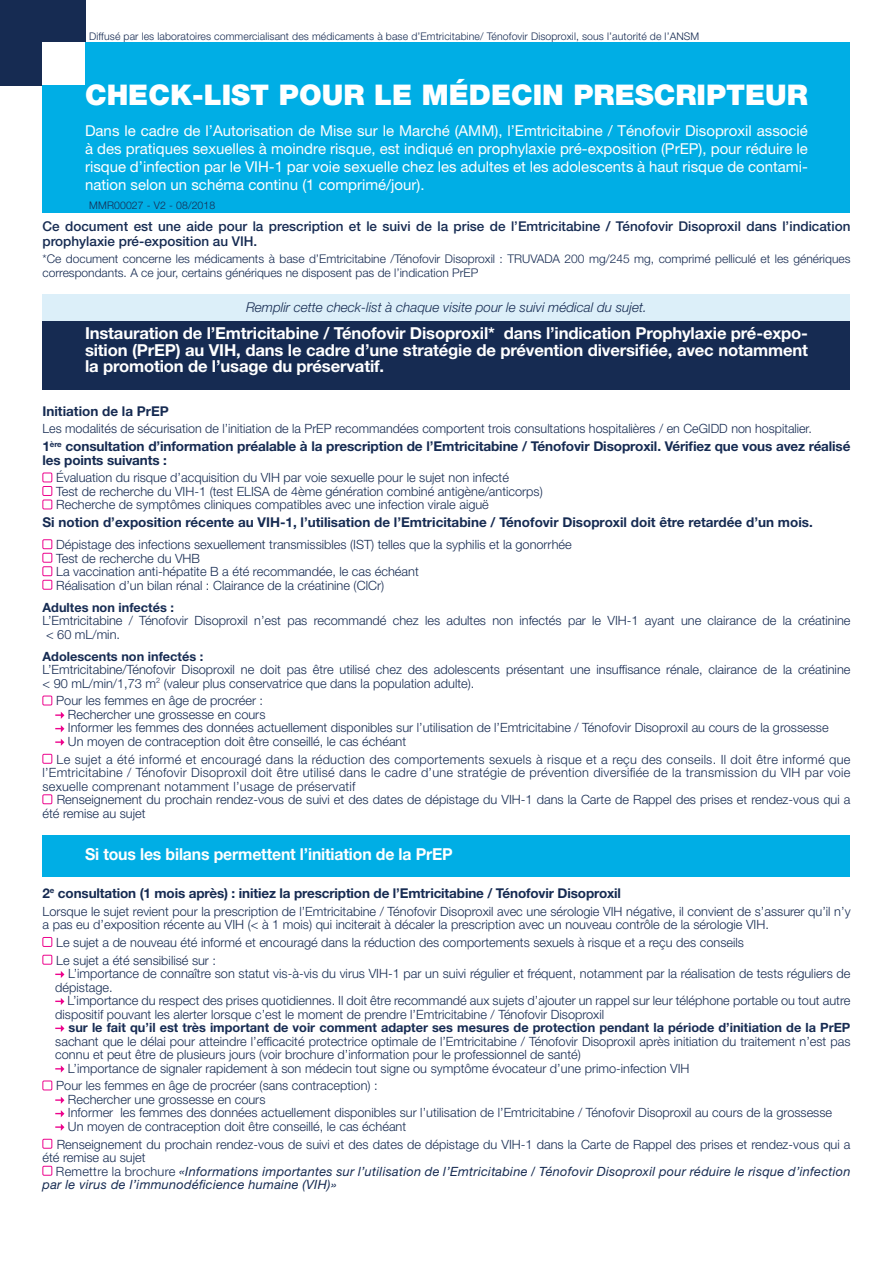
<style>
.page{position:relative;width:893px;height:1263px;background:#fff}
.page>*{position:absolute;margin:0;border:0;box-sizing:border-box;transform-origin:0 0}
.t1{font:900 28.5px "Helvetica Neue LT Pro";color:#fff}
.t2{font:700 16.5px/16.5px "Helvetica Neue LT Pro";letter-spacing:-.01em;color:#fff;text-align:justify}
.t3{font:700 16.5px "Helvetica Neue LT Pro";letter-spacing:-.01em;color:#fff;scale:.96 1}
.t4{font:15px/18px "Helvetica Neue LT Pro";color:#fff;text-align:justify}
.t5{font:700 13.5px/13.5px "Helvetica Neue LT Pro";letter-spacing:-.01em;color:#162b52}
.t6{font:500 13.5px/15px "Helvetica Neue LT Pro";color:#162b52}
.t7{font:italic 300 13.5px "Helvetica Neue LT Pro";color:#162b52}
.t8{font:300 12.75px/13.5px "Helvetica Neue LT Pro";color:#162b52}
.t9{font:italic 12.75px/13.5px "Helvetica Neue LT Pro";letter-spacing:.02em;color:#162b52}
.t10{font:700 12.75px "Helvetica Neue LT Pro";color:#162b52}
.t11{font:300 12px/14.4px "Helvetica Neue LT Pro";color:#162b52}
.t12{font:300 10.5px "Helvetica Neue LT Pro";letter-spacing:.01em;color:#162b52}
.s1{font-weight:300;font-style:normal}
</style>
<div class="page">
<div style="left:43px;top:473px;width:9px;height:9px;border:1px solid #ed028c"></div>
<div style="left:43px;top:486px;width:9px;height:10px;border:1px solid #ed028c"></div>
<div style="left:43px;top:500px;width:9px;height:9px;border:1px solid #ed028c"></div>
<div style="left:43px;top:539px;width:9px;height:10px;border:1px solid #ed028c"></div>
<div style="left:43px;top:553px;width:9px;height:10px;border:1px solid #ed028c"></div>
<div style="left:43px;top:566px;width:9px;height:10px;border:1px solid #ed028c"></div>
<div style="left:43px;top:580px;width:9px;height:10px;border:1px solid #ed028c"></div>
<div style="left:43px;top:696px;width:9px;height:9px;border:1px solid #ed028c"></div>
<svg style="left:55px;top:712px;width:9px;height:7px"></svg>
<svg style="left:55px;top:725px;width:9px;height:7px"></svg>
<svg style="left:55px;top:739px;width:9px;height:7px"></svg>
<div style="left:43px;top:754px;width:9px;height:10px;border:1px solid #ed028c"></div>
<div style="left:43px;top:794px;width:9px;height:10px;border:1px solid #ed028c"></div>
<div style="left:0;top:0;width:85px;height:85px;background:#162b52"></div>
<div style="left:43px;top:319px;width:807px;height:70px;background:#162b52"></div>
<div style="left:43px;top:835px;width:807px;height:42px;background:#00aee5"></div>
<div style="left:43px;top:43px;width:807px;height:170px;background:#00aee5"></div>
<div style="left:43px;top:43px;width:42px;height:42px;background:#fff"></div>
<div style="left:43px;top:294px;width:807px;height:27px;background:#dceff9"></div>
<div style="left:43px;top:937px;width:9px;height:10px;border:1px solid #ed028c"></div>
<div style="left:43px;top:955px;width:9px;height:9px;border:1px solid #ed028c"></div>
<svg style="left:55px;top:971px;width:9px;height:7px"></svg>
<svg style="left:55px;top:998px;width:9px;height:7px"></svg>
<svg style="left:55px;top:1025px;width:9px;height:7px"></svg>
<svg style="left:55px;top:1065px;width:9px;height:7px"></svg>
<div style="left:43px;top:1081px;width:9px;height:9px;border:1px solid #ed028c"></div>
<svg style="left:55px;top:1096px;width:9px;height:8px"></svg>
<svg style="left:55px;top:1110px;width:9px;height:7px"></svg>
<svg style="left:55px;top:1123px;width:9px;height:8px"></svg>
<div style="left:43px;top:1139px;width:9px;height:9px;border:1px solid #ed028c"></div>
<div style="left:43px;top:1166px;width:9px;height:9px;border:1px solid #ed028c"></div>
<p class="t12" style="left:89px;top:30px;width:612px">Diffusé par les laboratoires commercialisant des médicaments à base d’Emtricitabine/ Ténofovir Disoproxil, sous l’autorité de l’ANSM</p>
<h1 class="t1" style="left:85px;top:78px;width:724px">CHECK-LIST POUR LE MÉDECIN PRESCRIPTEUR</h1>
<p class="t4" style="left:85px;top:121px;width:724px">Dans le cadre de l’Autorisation de Mise sur le Marché (AMM), l’Emtricitabine / Ténofovir Disoproxil associé à des pratiques sexuelles à moindre risque, est indiqué en prophylaxie pré-exposition (PrEP), pour réduire le risque d’infection par le VIH-1 par voie sexuelle chez les adultes et les adolescents à haut risque de contami&shy;nation selon un schéma continu (1 comprimé/jour).</p>
<p class="t12" style="left:89px;top:199px;width:128px">MMR00027 - V2 - 08/2018</p>
<p class="t6" style="left:43px;top:218px;width:809px">Ce document est une aide pour la prescription et le suivi de la prise de l’Emtricitabine / Ténofovir Disoproxil dans l’indication prophylaxie pré-exposition au VIH.</p>
<p class="t11" style="left:43px;top:251px;width:809px">*Ce document concerne les médicaments à base d’Emtricitabine /Ténofovir Disoproxil : TRUVADA 200 mg/245 mg, comprimé pelliculé et les génériques correspondants. A ce jour, certains génériques ne disposent pas de l’indication PrEP</p>
<p class="t7" style="left:246px;top:300px;width:402px">Remplir cette check-list à chaque visite pour le suivi médical du sujet.</p>
<p class="t2" style="left:85px;top:325px;width:724px">Instauration de l’Emtricitabine / Ténofovir Disoproxil* dans l’indication Prophylaxie pré-expo&shy;sition (PrEP) au VIH, dans le cadre d’une stratégie de prévention diversifiée, avec notamment la promotion de l’usage du préservatif.</p>
<p class="t5" style="left:43px;top:404px;width:128px">Initiation de la PrEP</p>
<p class="t8" style="left:43px;top:422px;width:771px">Les modalités de sécurisation de l’initiation de la PrEP recommandées comportent trois consultations hospitalières / en CeGIDD non hospitalier.</p>
<p class="t5" style="left:43px;top:439px;width:809px">1<sup>ère</sup> consultation d’information préalable à la prescription de l’Emtricitabine / Ténofovir Disoproxil. Vérifiez que vous avez réalisé les points suivants :</p>
<p class="t8" style="left:56px;top:471px;width:488px">Évaluation du risque d’acquisition du VIH par voie sexuelle pour le sujet non infecté<br>Test de recherche du VIH-1 (test ELISA de 4ème génération combiné antigène/anticorps)<br>Recherche de symptômes cliniques compatibles avec une infection virale aiguë</p>
<p class="t5" style="left:43px;top:515px;width:772px">Si notion d’exposition récente au VIH-1, l’utilisation de l’Emtricitabine / Ténofovir Disoproxil doit être retardée d’un mois.</p>
<p class="t8" style="left:56px;top:537px;width:517px">Dépistage des infections sexuellement transmissibles (IST) telles que la syphilis et la gonorrhée Test de recherche du VHB<br>La vaccination anti-hépatite B a été recommandée, le cas échéant<br>Réalisation d’un bilan rénal : Clairance de la créatinine (ClCr)</p>
<p class="t10" style="left:43px;top:599px;width:133px">Adultes non infectés :</p>
<p class="t8" style="left:43px;top:613px;width:809px">L’Emtricitabine / Ténofovir Disoproxil n’est pas recommandé chez les adultes non infectés par le VIH-1 ayant une clairance de la créatinine &lt; 60 mL/min.</p>
<p class="t10" style="left:43px;top:648px;width:162px">Adolescents non infectés :</p>
<p class="t8" style="left:43px;top:662px;width:809px">L’Emtricitabine/Ténofovir Disoproxil ne doit pas être utilisé chez des adolescents présentant une insuffisance rénale, clairance de la créatinine &lt; 90 mL/min/1,73 m<sup>2</sup> (valeur plus conservatrice que dans la population adulte).</p>
<p class="t8" style="left:68px;top:694px;width:762px;text-indent:-12px">Pour les femmes en âge de procréer :<br>Rechercher une grossesse en cours<br>Informer les femmes des données actuellement disponibles sur l’utilisation de l’Emtricitabine / Ténofovir Disoproxil au cours de la grossesse Un moyen de contraception doit être conseillé, le cas échéant</p>
<p class="t8" style="left:43px;top:752px;width:809px;text-align:justify;text-indent:14px">Le sujet a été informé et encouragé dans la réduction des comportements sexuels à risque et a reçu des conseils. Il doit être informé que l’Emtricitabine / Ténofovir Disoproxil doit être utilisé dans le cadre d’une stratégie de prévention diversifiée de la transmission du VIH par voie sexuelle comprenant notamment l’usage de préservatif</p>
<p class="t8" style="left:43px;top:792px;width:810px;text-indent:14px">Renseignement du prochain rendez-vous de suivi et des dates de dépistage du VIH-1 dans la Carte de Rappel des prises et rendez-vous qui a été remise au sujet</p>
<p class="t3" style="left:85px;top:844px;width:384px">Si tous les bilans permettent l’initiation de la PrEP</p>
<p class="t5" style="left:43px;top:886px;width:580px">2<sup>e</sup> consultation (1 mois après) : initiez la prescription de l’Emtricitabine / Ténofovir Disoproxil</p>
<p class="t8" style="left:43px;top:904px;width:809px">Lorsque le sujet revient pour la prescription de l’Emtricitabine / Ténofovir Disoproxil avec une sérologie VIH négative, il convient de s’assurer qu’il n’y a pas eu d’exposition récente au VIH (&lt; à 1 mois) qui inciterait à décaler la prescription avec un nouveau contrôle de la sérologie VIH.</p>
<p class="t8" style="left:56px;top:933px;width:689px;line-height:17.7px">Le sujet a de nouveau été informé et encouragé dans la réduction des comportements sexuels à risque et a reçu des conseils<br>Le sujet a été sensibilisé sur :</p>
<p class="t8" style="left:55px;top:966px;width:797px;text-indent:13px">L’importance de connaître son statut vis-à-vis du virus VIH-1 par un suivi régulier et fréquent, notamment par la réalisation de tests réguliers de dépistage.</p>
<p class="t8" style="left:55px;top:993px;width:797px;text-indent:12px">L’importance du respect des prises quotidiennes. Il doit être recommandé aux sujets d’ajouter un rappel sur leur téléphone portable ou tout autre dispositif pouvant les alerter lorsque c’est le moment de prendre l’Emtricitabine / Ténofovir Disoproxil</p>
<p class="t10" style="left:69px;top:1019px;width:783px">sur le fait qu’il est très important de voir comment adapter ses mesures de protection pendant la période d’initiation de la PrEP</p>
<p class="t8" style="left:55px;top:1034px;width:797px">sachant que le délai pour atteindre l’efficacité protectrice optimale de l’Emtricitabine / Ténofovir Disoproxil après initiation du traitement n’est pas</p>
<p class="t8" style="left:55px;top:1047px;width:527px">connu et peut être de plusieurs jours (voir brochure d’information pour le professionnel de santé)</p>
<p class="t8" style="left:68px;top:1061px;width:623px">L’importance de signaler rapidement à son médecin tout signe ou symptôme évocateur d’une primo-infection VIH</p>
<p class="t8" style="left:68px;top:1079px;width:766px;text-indent:-12px">Pour les femmes en âge de procréer (sans contraception) :<br>Rechercher une grossesse en cours<br>Informer les femmes des données actuellement disponibles sur l’utilisation de l’Emtricitabine / Ténofovir Disoproxil au cours de la grossesse Un moyen de contraception doit être conseillé, le cas échéant</p>
<p class="t8" style="left:43px;top:1137px;width:810px;text-indent:14px">Renseignement du prochain rendez-vous de suivi et des dates de dépistage du VIH-1 dans la Carte de Rappel des prises et rendez-vous qui a été remise au sujet</p>
<p class="t9" style="left:43px;top:1164px;width:809px;text-indent:13px"><span class="s1">Remettre la brochure</span> «Informations importantes sur l’utilisation de l’Emtricitabine / Ténofovir Disoproxil pour réduire le risque d’infection par le virus de l’immunodéficience humaine (VIH)»</p>
</div>
